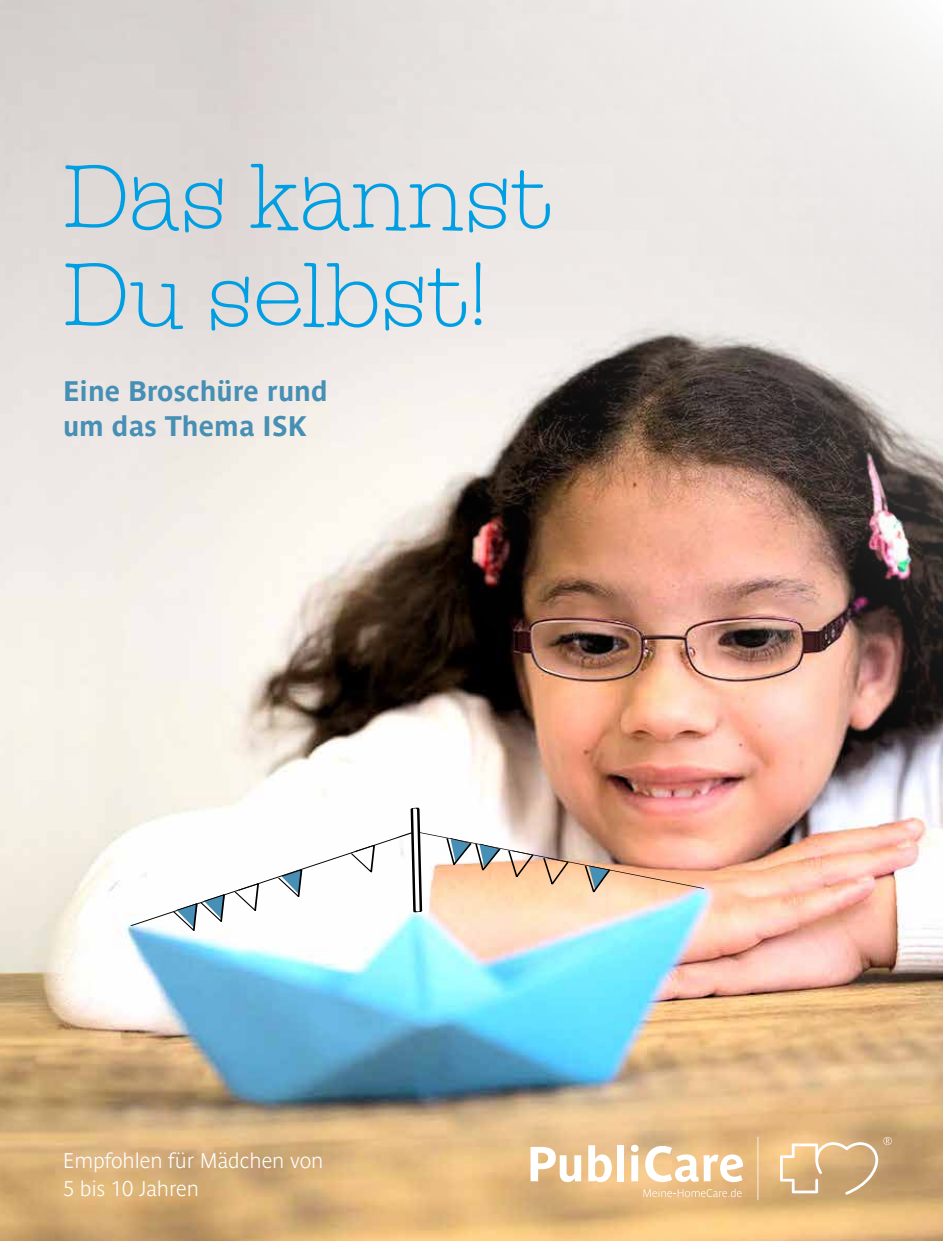
<style>
.page{position:relative;width:943px;height:1241px;background:#fff}
.page>*{position:absolute;margin:0;border:0;box-sizing:border-box;transform-origin:0 0}
.t1{font:101.5px/98px "Shag Mystery";color:#009fe3}
.t2{font:700 28px/35px "Parisine Std";color:#478fb4}
.t3{font:700 21px/28px "Parisine Std Clair";color:#fff}
</style>
<div class="page">
<img style="left:0;top:0;width:943px;height:1240px">
<svg style="left:643px;top:1188px;width:98px;height:8px"></svg>
<svg style="left:530px;top:1146px;width:51px;height:35px"></svg>
<svg style="left:588px;top:1144px;width:24px;height:37px"></svg>
<div style="left:617px;top:1144px;width:7px;height:36px;background:#fff"></div>
<svg style="left:631px;top:1144px;width:7px;height:36px"></svg>
<svg style="left:645px;top:1145px;width:98px;height:36px"></svg>
<svg style="left:757px;top:1136px;width:1px;height:63px"></svg>
<svg style="left:780px;top:1136px;width:111px;height:58px;background:#dab687"></svg>
<svg style="left:130px;top:830px;width:575px;height:95px"></svg>
<svg style="left:410px;top:806px;width:12px;height:107px"></svg>
<svg style="left:234px;top:883px;width:25px;height:27px"></svg>
<svg style="left:278px;top:869px;width:24px;height:28px"></svg>
<svg style="left:446px;top:837px;width:54px;height:33px"></svg>
<svg style="left:584px;top:865px;width:26px;height:27px"></svg>
<svg style="left:508px;top:850px;width:25px;height:27px"></svg>
<svg style="left:543px;top:857px;width:26px;height:27px"></svg>
<svg style="left:173px;top:894px;width:52px;height:36px"></svg>
<svg style="left:350px;top:844px;width:25px;height:28px"></svg>
<h1 class="t1" style="left:63px;top:152px;width:491px">Das kannst<br>Du selbst!</h1>
<h2 class="t2" style="left:63px;top:373px;width:266px">Eine Broschüre rund um das Thema ISK</h2>
<p class="t3" style="left:63px;top:1146px;width:262px">Empfohlen für Mädchen von<br>5 bis 10 Jahren</p>
</div>
